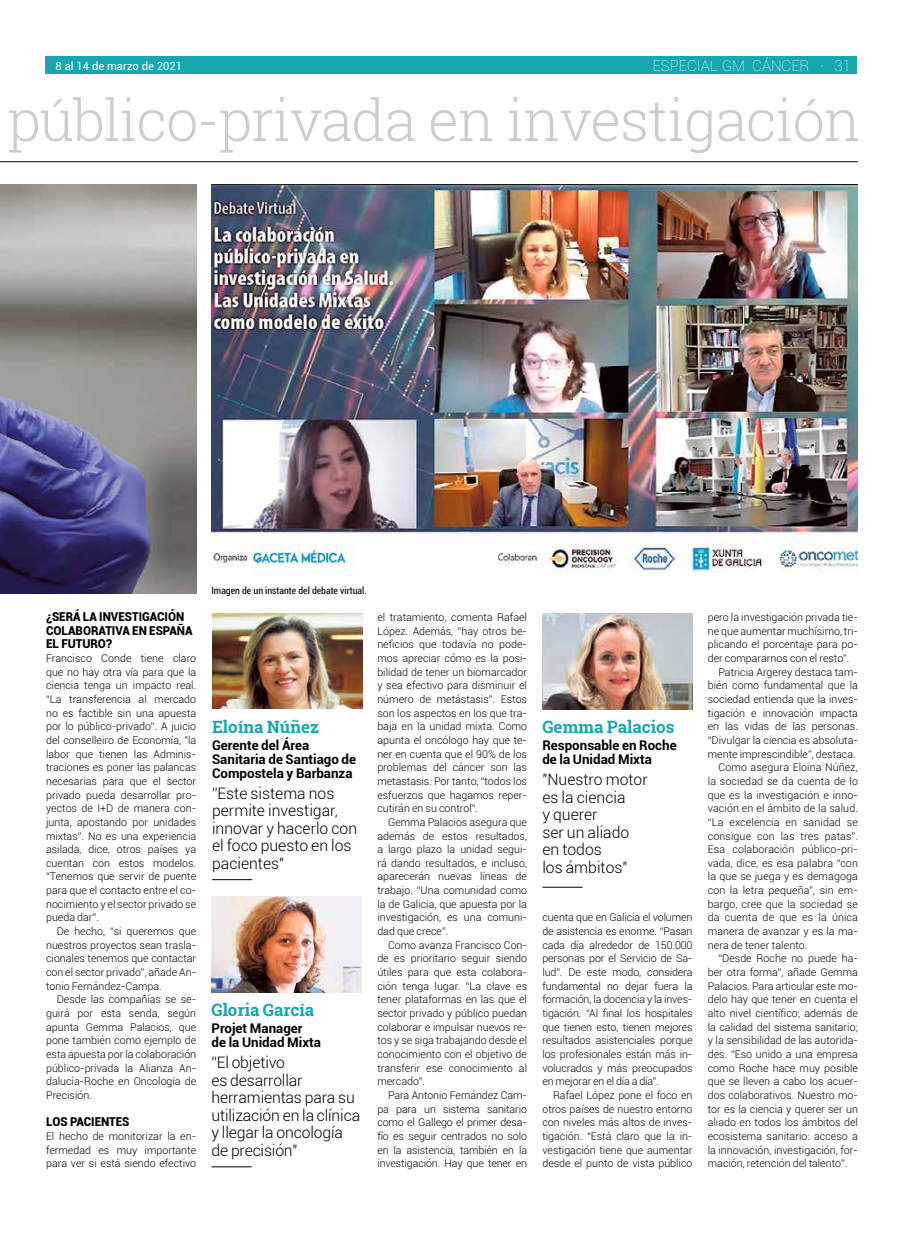
<style>
.page{position:relative;width:904px;height:1234px;background:#fff}
.page>*{position:absolute;margin:0;border:0;box-sizing:border-box;transform-origin:0 0}
.t1{font:300 57.5px "Roboto Slab";letter-spacing:-.02em;color:#cecdcc}
.t2{font:700 17px "Roboto Slab";color:#16a7af}
.t3{font:300 15.75px/17.5px "Roboto";color:#000}
.t4{font:100 15px "Roboto";color:#fff}
.t5{font:700 13.38px/13.8px "Roboto";color:#000}
.t6{font:900 12.25px/13.6px "Roboto";color:#000;scale:.95 1}
.t7{font:11.25px "Roboto";color:#fff}
.t8{font:300 10.62px/13.6px "Roboto";color:#000;text-align:justify}
.t9{font:condensed 9.75px "Roboto";color:#000}
</style>
<div class="page">
<div style="left:46px;top:56px;width:811px;height:18px;background:#16a7af"></div>
<hr style="left:0;top:161px;width:857px;height:1px;background:#000">
<img style="left:0;top:184px;width:196px;height:409px">
<img style="left:211px;top:184px;width:646px;height:389px">
<img style="left:212px;top:613px;width:150px;height:95px">
<hr style="left:212px;top:879px;width:40px;height:1px;background:#000">
<img style="left:211px;top:896px;width:150px;height:96px">
<hr style="left:211px;top:1166px;width:41px;height:1px;background:#000">
<img style="left:542px;top:613px;width:150px;height:96px">
<hr style="left:542px;top:886px;width:40px;height:1px;background:#000">
<p class="t7" style="left:56px;top:58px;width:128px">8 al 14 de marzo de 2021</p>
<h3 class="t4" style="left:652px;top:55px;width:200px">ESPECIAL GM CÁNCER · 31</h3>
<h1 class="t1" style="left:7px;top:81px;width:855px">público-privada en investigación</h1>
<p class="t6" style="left:46px;top:609px;width:156px">¿SERÁ LA INVESTIGACIÓN<br>COLABORATIVA EN ESPAÑA<br>EL FUTURO?</p>
<p class="t8" style="left:46px;top:651px;width:152px">Francisco Conde tiene claro que no hay otra vía para que la ciencia tenga un impacto real. “La transferencia al mercado no es factible sin una apuesta por lo público-privado”. A juicio del conselleiro de Economía, "la labor que tienen las Adminis&shy;traciones es poner las palancas necesarias para que el sector privado pueda desarrollar pro&shy;yectos de I+D de manera con&shy;junta, apostando por unidades mixtas”. No es una experiencia asilada, dice, otros países ya cuentan con estos modelos. “Tenemos que servir de puente para que el contacto entre el co&shy;nocimiento y el sector privado se pueda dar”.</p>
<p class="t8" style="left:46px;top:923px;width:152px;text-indent:11px">De hecho, “si queremos que nuestros proyectos sean trasla&shy;cionales tenemos que contactar con el sector privado”, añade An&shy;tonio Fernández-Campa.</p>
<p class="t8" style="left:46px;top:992px;width:152px;text-indent:11px">Desde las compañías se se&shy;guirá por esta senda, según apunta Gemma Palacios, que pone también como ejemplo de esta apuesta por la colaboración público-privada la Alianza An&shy;dalucía-Roche en Oncología de Precisión.</p>
<p class="t6" style="left:46px;top:1114px;width:89px">LOS PACIENTES</p>
<p class="t8" style="left:46px;top:1128px;width:152px">El hecho de monitorizar la en&shy;fermedad es muy importante para ver si está siendo efectivo</p>
<p class="t9" style="left:211px;top:583px;width:157px">Imagen de un instante del debate virtual.</p>
<h2 class="t2" style="left:212px;top:714px;width:109px">Eloína Núñez</h2>
<p class="t5" style="left:212px;top:737px;width:146px">Gerente del Área<br>Sanitaria de Santiago de<br>Compostela y Barbanza</p>
<h3 class="t3" style="left:212px;top:783px;width:147px">”Este sistema nos permite investigar, innovar y hacerlo con el foco puesto en los pacientes"</h3>
<h2 class="t2" style="left:211px;top:998px;width:104px">Gloria García</h2>
<p class="t5" style="left:211px;top:1021px;width:111px">Projet Manager<br>de la Unidad Mixta</p>
<h3 class="t3" style="left:211px;top:1053px;width:150px">”El objetivo<br>es desarrollar herramientas para su utilización en la clínica y llegar la oncología de precisión"</h3>
<p class="t8" style="left:377px;top:610px;width:151px">el tratamiento, comenta Rafael López. Además, “hay otros be&shy;neficios que todavía no pode&shy;mos apreciar cómo es la posi&shy;bilidad de tener un biomarcador y sea efectivo para disminuir el número de metástasis”. Estos son los aspectos en los que tra&shy;baja en la unidad mixta. Como apunta el oncólogo hay que te&shy;ner en cuenta que el 90% de los problemas del cáncer son las metastasis. Por tanto, “todos los esfuerzos que hagamos reper&shy;cutirán en su control”.</p>
<p class="t8" style="left:377px;top:814px;width:151px;text-indent:11px">Gemma Palacios asegura que además de estos resultados, a largo plazo la unidad segui&shy;rá dando resultados, e incluso, aparecerán nuevas líneas de trabajo. “Una comunidad como la de Galicia, que apuesta por la investigación, es una comuni&shy;dad que crece”.</p>
<p class="t8" style="left:377px;top:937px;width:151px;text-indent:11px">Como avanza Francisco Con&shy;de es prioritario seguir siendo útiles para que esta colabora&shy;ción tenga lugar. “La clave es tener plataformas en las que el sector privado y público puedan colaborar e impulsar nuevos re&shy;tos y se siga trabajando desde el conocimiento con el objetivo de transferir ese conocimiento al mercado”.</p>
<p class="t8" style="left:377px;top:1087px;width:151px;text-indent:11px">Para Antonio Fernández Cam&shy;pa para un sistema sanitario como el Gallego el primer desa&shy;fío es seguir centrados no solo en la asistencia, también en la investigación. Hay que tener en</p>
<h2 class="t2" style="left:542px;top:715px;width:134px">Gemma Palacios</h2>
<p class="t5" style="left:542px;top:738px;width:136px">Responsable en Roche de la Unidad Mixta</p>
<h3 class="t3" style="left:542px;top:770px;width:107px">"Nuestro motor es la ciencia<br>y querer<br>ser un aliado en todos<br>los ámbitos"</h3>
<p class="t8" style="left:542px;top:910px;width:152px">cuenta que en Galicia el volumen de asistencia es enorme. “Pasan cada día alrededor de 150.000 personas por el Servicio de Sa&shy;lud”. De este modo, considera fundamental no dejar fuera la formación, la docencia y la inves&shy;tigación. “Al final los hospitales que tienen esto, tienen mejores resultados asistenciales porque los profesionales están más in&shy;volucrados y más preocupados en mejorar en el día a día”.</p>
<p class="t8" style="left:542px;top:1087px;width:152px;text-indent:11px">Rafael López pone el foco en otros países de nuestro entorno con niveles más altos de inves&shy;tigación. “Está claro que la in&shy;vestigación tiene que aumentar desde el punto de vista público</p>
<p class="t8" style="left:707px;top:610px;width:152px">pero la investigación privada tie-</p>
<p class="t8" style="left:707px;top:623px;width:152px">ne que aumentar muchísimo, tri-</p>
<p class="t8" style="left:707px;top:637px;width:152px">plicando el porcentaje para po-</p>
<p class="t8" style="left:707px;top:651px;width:143px">der compararnos con el resto”.</p>
<p class="t8" style="left:718px;top:664px;width:141px">Patricia Argerey destaca tam-</p>
<p class="t8" style="left:707px;top:678px;width:152px">bién como fundamental que la</p>
<p class="t8" style="left:707px;top:692px;width:152px">sociedad entienda que la inves-</p>
<p class="t8" style="left:707px;top:705px;width:152px">tigación e innovación impacta</p>
<p class="t8" style="left:707px;top:719px;width:152px">en las vidas de las personas.</p>
<p class="t8" style="left:707px;top:732px;width:152px">“Divulgar la ciencia es absoluta-</p>
<p class="t8" style="left:707px;top:746px;width:149px">mente imprescindible”, destaca.</p>
<p class="t8" style="left:718px;top:760px;width:141px">Como asegura Eloina Núñez,</p>
<p class="t8" style="left:707px;top:773px;width:152px">la sociedad se da cuenta de lo</p>
<p class="t8" style="left:707px;top:787px;width:152px">que es la investigación e inno-</p>
<p class="t8" style="left:707px;top:801px;width:152px">vación en el ámbito de la salud.</p>
<p class="t8" style="left:707px;top:814px;width:152px">“La excelencia en sanidad se</p>
<p class="t8" style="left:707px;top:828px;width:152px">consigue con las tres patas”.</p>
<p class="t8" style="left:707px;top:842px;width:152px">Esa colaboración público-pri-</p>
<p class="t8" style="left:707px;top:855px;width:152px">vada, dice, es esa palabra “con</p>
<p class="t8" style="left:707px;top:869px;width:152px">la que se juega y es demagoga</p>
<p class="t8" style="left:707px;top:883px;width:152px">con la letra pequeña”, sin em-</p>
<p class="t8" style="left:707px;top:896px;width:152px">bargo, cree que la sociedad se</p>
<p class="t8" style="left:707px;top:910px;width:152px">da cuenta de que es la única</p>
<p class="t8" style="left:707px;top:923px;width:152px">manera de avanzar y es la ma-</p>
<p class="t8" style="left:707px;top:937px;width:101px">nera de tener talento.</p>
<p class="t8" style="left:718px;top:951px;width:141px">“Desde Roche no puede ha-</p>
<p class="t8" style="left:707px;top:964px;width:152px">ber otra forma”, añade Gemma</p>
<p class="t8" style="left:707px;top:978px;width:152px">Palacios. Para articular este mo-</p>
<p class="t8" style="left:707px;top:992px;width:152px">delo hay que tener en cuenta el</p>
<p class="t8" style="left:707px;top:1005px;width:152px">alto nivel científico; además de</p>
<p class="t8" style="left:707px;top:1019px;width:152px">la calidad del sistema sanitario;</p>
<p class="t8" style="left:707px;top:1033px;width:152px">y la sensibilidad de las autorida-</p>
<p class="t8" style="left:707px;top:1046px;width:152px">des. “Eso unido a una empresa</p>
<p class="t8" style="left:707px;top:1060px;width:152px">como Roche hace muy posible</p>
<p class="t8" style="left:707px;top:1073px;width:152px">que se lleven a cabo los acuer-</p>
<p class="t8" style="left:707px;top:1087px;width:152px">dos colaborativos. Nuestro mo-</p>
<p class="t8" style="left:707px;top:1101px;width:152px">tor es la ciencia y querer ser un</p>
<p class="t8" style="left:707px;top:1114px;width:152px">aliado en todos los ámbitos del</p>
<p class="t8" style="left:707px;top:1128px;width:152px">ecosistema sanitario: acceso a</p>
<p class="t8" style="left:707px;top:1142px;width:152px">la innovación, investigación, for-</p>
<p class="t8" style="left:707px;top:1155px;width:141px">mación, retención del talento”.</p>
</div>
